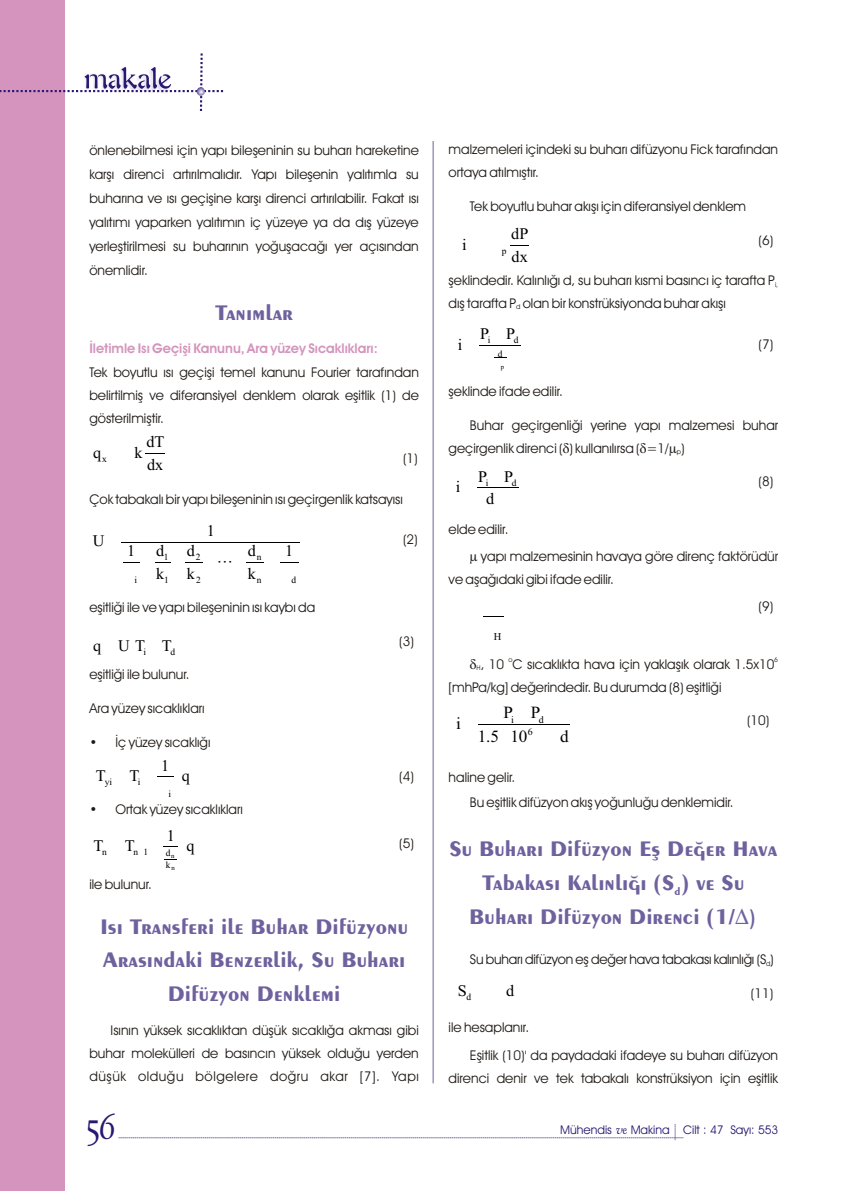
<style>
.page{position:relative;width:851px;height:1191px;background:#fff}
.page>*{position:absolute;margin:0;border:0;box-sizing:border-box;transform-origin:0 0}
.t1{font:37.5px "TR Dauphin";color:#291770}
.t2{font:700 22.5px/33.8px "TR Penguin";color:#6e619e;text-align:center}
.t3{font:17.1px "Times New Roman";color:#000}
.t4{font:16.2px "Times New Roman";color:#000}
.t5{font:13.5px/23px "Avant Garde Bk BT";color:#1f1a17}
.t6{font:700 13.5px "Avant Garde Bk BT";color:#d494bd}
.t7{font:13.5px "Avant Garde Bk BT";letter-spacing:.04em;color:#1f1a17}
.t8{font:12px "Avant Garde Bk BT";color:#291770}
.t9{font:700 11.25px "TR Penguin";color:#6e619e}
.t10{font:10.5px "Times New Roman";color:#000}
.t11{font:9.9px "Times New Roman";color:#000}
.t12{font:9.45px "Times New Roman";color:#000}
.t13{font:6.75px "Times New Roman";color:#000}
.t14{font:6.75px "Avant Garde Bk BT";color:#1f1a17}
.s1{font-family:"Exotc 350 Dm Bd BT";font-weight:400}
.s2{font-family:"TR Dauphin"}
</style>
<div class="page">
<div style="left:0;top:0;width:65px;height:1191px;background:#d494bd"></div>
<svg style="left:0;top:53px;width:224px;height:58px"></svg>
<svg style="left:118px;top:1124px;width:565px;height:16px"></svg>
<hr style="left:433px;top:141px;width:1px;height:942px;background:#6e619e">
<svg style="left:145px;top:453px;width:20px;height:1px"></svg>
<svg style="left:123px;top:562px;width:16px;height:1px"></svg>
<svg style="left:155px;top:562px;width:15px;height:1px"></svg>
<svg style="left:186px;top:562px;width:17px;height:1px"></svg>
<svg style="left:246px;top:562px;width:18px;height:1px"></svg>
<svg style="left:280px;top:562px;width:18px;height:1px"></svg>
<hr style="left:122px;top:542px;width:178px;height:1px;background:#000">
<svg style="left:157px;top:776px;width:16px;height:1px"></svg>
<svg style="left:165px;top:859px;width:12px;height:1px"></svg>
<svg style="left:510px;top:245px;width:19px;height:1px"></svg>
<hr style="left:479px;top:345px;width:42px;height:1px;background:#000">
<hr style="left:477px;top:487px;width:42px;height:1px;background:#000">
<svg style="left:483px;top:616px;width:21px;height:1px"></svg>
<hr style="left:478px;top:724px;width:92px;height:1px;background:#000">
<p class="t5" style="left:89px;top:140px;width:331px">önlenebilmesi için yapý bileþeninin su buharý hareketine</p>
<p class="t5" style="left:448px;top:139px;width:331px">malzemeleri içindeki su buharý difüzyonu Fick tarafýndan</p>
<p class="t5" style="left:89px;top:164px;width:331px">karþý direnci artýrýlmalýdýr. Yapý bileþenin yalýtýmla su</p>
<p class="t5" style="left:448px;top:162px;width:92px">ortaya atýlmýþtýr.</p>
<p class="t5" style="left:89px;top:188px;width:331px">buharýna ve ýsý geçiþine karþý direnci artýrýlabilir. Fakat ýsý</p>
<p class="t5" style="left:470px;top:196px;width:278px">Tek boyutlu buhar akýþý için diferansiyel denklem</p>
<p class="t5" style="left:89px;top:212px;width:331px">yalýtýmý yaparken yalýtýmýn iç yüzeye ya da dýþ yüzeye</p>
<p class="t5" style="left:89px;top:235px;width:331px;line-height:23.9px">yerleþtirilmesi su buharýnýn yoðuþacaðý yer açýsýndan önemlidir.</p>
<h2 class="t2" style="left:215px;top:297px;width:79px">Tanýmlar</h2>
<p class="t6" style="left:89px;top:343px;width:290px">Ýletimle Isý Geçiþi Kanunu, Ara yüzey Sýcaklýklarý:</p>
<p class="t5" style="left:89px;top:362px;width:331px">Tek boyutlu ýsý geçiþi temel kanunu Fourier tarafýndan belirtilmiþ ve diferansiyel denklem olarak eþitlik (1) de</p>
<p class="t4" style="left:462px;top:238px;width:6px">i</p>
<p class="t4" style="left:511px;top:228px;width:19px">dP</p>
<p class="t12" style="left:502px;top:247px;width:6px">p</p>
<p class="t4" style="left:511px;top:251px;width:18px">dx</p>
<p class="t5" style="left:758px;top:230px;width:16px">(6)</p>
<p class="t5" style="left:448px;top:270px;width:331px">þeklindedir. Kalýnlýðý d, su buharý kýsmi basýncý iç tarafta P<sub>i, </sub>dýþ tarafta P<sub>d</sub> olan bir konstrüksiyonda buhar akýþý</p>
<p class="t5" style="left:758px;top:334px;width:16px">(7)</p>
<p class="t4" style="left:480px;top:328px;width:40px">P<sub>i</sub> P<sub>d</sub></p>
<p class="t4" style="left:458px;top:338px;width:6px">i</p>
<p class="t12" style="left:497px;top:350px;width:6px">d</p>
<p class="t13" style="left:501px;top:364px;width:5px">p</p>
<p class="t5" style="left:448px;top:381px;width:116px">þeklinde ifade edilir.</p>
<p class="t5" style="left:89px;top:408px;width:76px">gösterilmiþtir.</p>
<p class="t5" style="left:448px;top:415px;width:331px;text-indent:21px">Buhar geçirgenliði yerine yapý malzemesi buhar geçirgenlik direnci ( ) kullanýlýrsa ( =1/ <sub>p</sub>)</p>
<p class="t5" style="left:403px;top:448px;width:16px">(1)</p>
<p class="t5" style="left:758px;top:471px;width:16px">(8)</p>
<p class="t5" style="left:89px;top:489px;width:315px">Çok tabakalý bir yapý bileþeninin ýsý geçirgenlik katsayýsý</p>
<p class="t5" style="left:448px;top:519px;width:61px">elde edilir.</p>
<p class="t5" style="left:403px;top:529px;width:16px">(2)</p>
<p class="t5" style="left:448px;top:546px;width:331px;text-indent:32px">yapý malzemesinin havaya göre direnç faktörüdür ve aþaðýdaki gibi ifade edilir.</p>
<p class="t5" style="left:89px;top:597px;width:227px">eþitliði ile ve yapý bileþeninin ýsý kaybý da</p>
<p class="t5" style="left:758px;top:596px;width:16px">(9)</p>
<p class="t5" style="left:399px;top:631px;width:16px">(3)</p>
<p class="t14" style="left:508px;top:657px;width:6px">o</p>
<p class="t14" style="left:774px;top:657px;width:5px">6</p>
<p class="t5" style="left:476px;top:654px;width:299px"><sub>H</sub>, 10 C sýcaklýkta hava için yaklaþýk olarak 1.5x10</p>
<p class="t5" style="left:89px;top:664px;width:102px">eþitliði ile bulunur.</p>
<p class="t5" style="left:448px;top:677px;width:274px">[mhPa/kg] deðerindedir. Bu durumda (8) eþitliði</p>
<p class="t5" style="left:89px;top:698px;width:117px">Ara yüzey sýcaklýklarý</p>
<p class="t5" style="left:747px;top:710px;width:24px">(10)</p>
<p class="t5" style="left:89px;top:732px;width:123px">• Ýç yüzey sýcaklýðý</p>
<p class="t5" style="left:399px;top:766px;width:16px">(4)</p>
<p class="t5" style="left:470px;top:766px;width:265px;line-height:24.9px;text-indent:-21px">haline gelir.<br>Bu eþitlik difüzyon akýþ yoðunluðu denklemidir.</p>
<p class="t4" style="left:146px;top:436px;width:19px">dT</p>
<p class="t4" style="left:93px;top:446px;width:15px">q<sub>x</sub></p>
<p class="t4" style="left:135px;top:446px;width:10px">k</p>
<p class="t4" style="left:147px;top:459px;width:18px">dx</p>
<p class="t4" style="left:478px;top:470px;width:36px">P P</p>
<p class="t4" style="left:456px;top:480px;width:6px">i</p>
<p class="t12" style="left:485px;top:479px;width:4px">i</p>
<p class="t12" style="left:512px;top:479px;width:6px">d</p>
<p class="t4" style="left:486px;top:493px;width:10px">d</p>
<p class="t4" style="left:207px;top:525px;width:10px">1</p>
<p class="t4" style="left:93px;top:535px;width:13px">U</p>
<p class="t4" style="left:127px;top:545px;width:10px">1</p>
<p class="t4" style="left:156px;top:545px;width:10px">d</p>
<p class="t4" style="left:187px;top:545px;width:10px">d</p>
<p class="t4" style="left:248px;top:545px;width:10px">d</p>
<p class="t4" style="left:285px;top:545px;width:10px">1</p>
<p class="t12" style="left:164px;top:554px;width:6px">1</p>
<p class="t12" style="left:196px;top:554px;width:6px">2</p>
<p class="t12" style="left:257px;top:554px;width:6px">n</p>
<p class="t4" style="left:156px;top:567px;width:10px">k</p>
<p class="t4" style="left:187px;top:567px;width:10px">k</p>
<p class="t4" style="left:248px;top:567px;width:10px">k</p>
<p class="t12" style="left:134px;top:576px;width:4px">i</p>
<p class="t12" style="left:257px;top:576px;width:6px">n</p>
<p class="t12" style="left:291px;top:576px;width:6px">d</p>
<p class="t12" style="left:164px;top:576px;width:6px">1</p>
<p class="t12" style="left:196px;top:576px;width:6px">2</p>
<p class="t10" style="left:494px;top:632px;width:9px">H</p>
<p class="t4" style="left:118px;top:640px;width:58px">U T<sub>i</sub> T<sub>d</sub></p>
<p class="t4" style="left:93px;top:640px;width:10px">q</p>
<p class="t3" style="left:503px;top:707px;width:38px">P P</p>
<p class="t11" style="left:511px;top:716px;width:4px">i</p>
<p class="t11" style="left:538px;top:716px;width:6px">d</p>
<p class="t3" style="left:456px;top:717px;width:6px">i</p>
<p class="t11" style="left:527px;top:728px;width:6px">6</p>
<p class="t3" style="left:477px;top:731px;width:51px">1.5 10</p>
<p class="t3" style="left:560px;top:731px;width:10px">d</p>
<p class="t4" style="left:161px;top:760px;width:10px">1</p>
<p class="t4" style="left:96px;top:770px;width:11px">T</p>
<p class="t4" style="left:129px;top:770px;width:11px">T</p>
<p class="t4" style="left:182px;top:770px;width:10px">q</p>
<p class="t12" style="left:105px;top:778px;width:9px">yi</p>
<p class="t12" style="left:138px;top:778px;width:4px">i</p>
<p class="t12" style="left:168px;top:791px;width:4px">i</p>
<p class="t5" style="left:89px;top:799px;width:155px">• Ortak yüzey sýcaklýklarý</p>
<p class="t4" style="left:167px;top:830px;width:10px">1</p>
<p class="t4" style="left:93px;top:840px;width:11px">T</p>
<p class="t4" style="left:125px;top:840px;width:11px">T</p>
<p class="t12" style="left:102px;top:849px;width:6px">n</p>
<p class="t12" style="left:134px;top:849px;width:16px">n 1</p>
<p class="t12" style="left:166px;top:850px;width:6px">d</p>
<p class="t13" style="left:171px;top:854px;width:5px">n</p>
<p class="t5" style="left:89px;top:874px;width:64px">ile bulunur.</p>
<p class="t12" style="left:166px;top:861px;width:6px">k</p>
<p class="t13" style="left:171px;top:865px;width:5px">n</p>
<p class="t4" style="left:186px;top:840px;width:10px">q</p>
<p class="t5" style="left:399px;top:833px;width:16px">(5)</p>
<h2 class="t2" style="left:100px;top:911px;width:310px">Isý Transferi ile Buhar Difüzyonu<br>Arasýndaki Benzerlik, Su Buharý<br>Difüzyon Denklemi</h2>
<p class="t5" style="left:89px;top:1020px;width:331px;text-align:right">Isýnýn yüksek sýcaklýktan düþük sýcaklýða akmasý gibi buhar molekülleri de basýncýn yüksek olduðu yerden</p>
<h2 class="t2" style="left:449px;top:834px;width:329px">Su Buharý Difüzyon Eþ Deðer Hava<br>Tabakasý Kalýnlýðý (S ) ve Su</h2>
<p class="t9" style="left:674px;top:887px;width:8px">d</p>
<h2 class="t2" style="left:469px;top:901px;width:290px">Buharý Difüzyon Direnci (1/ <span class="s1">)</span></h2>
<p class="t5" style="left:470px;top:949px;width:305px">Su buharý difüzyon eþ deðer hava tabakasý kalýnlýðý (S<sub>d</sub>)</p>
<p class="t5" style="left:750px;top:983px;width:24px">(11)</p>
<p class="t5" style="left:448px;top:1017px;width:82px">ile hesaplanýr.</p>
<p class="t4" style="left:458px;top:985px;width:11px">S</p>
<p class="t4" style="left:506px;top:985px;width:10px">d</p>
<p class="t12" style="left:466px;top:994px;width:6px">d</p>
<p class="t5" style="left:470px;top:1045px;width:310px">Eþitlik (10)' da paydadaki ifadeye su buharý difüzyon</p>
<p class="t7" style="left:89px;top:1071px;width:331px">düþük olduðu bölgelere doðru akar [7]. Yapý</p>
<p class="t5" style="left:448px;top:1068px;width:331px">direnci denir ve tek tabakalý konstrüksiyon için eþitlik</p>
<h1 class="t1" style="left:87px;top:1104px;width:30px">56</h1>
<p class="t8" style="left:560px;top:1125px;width:219px">Mühendis <span class="s2">ve</span> Makina Cilt : 47 Sayý: 553</p>
</div>
